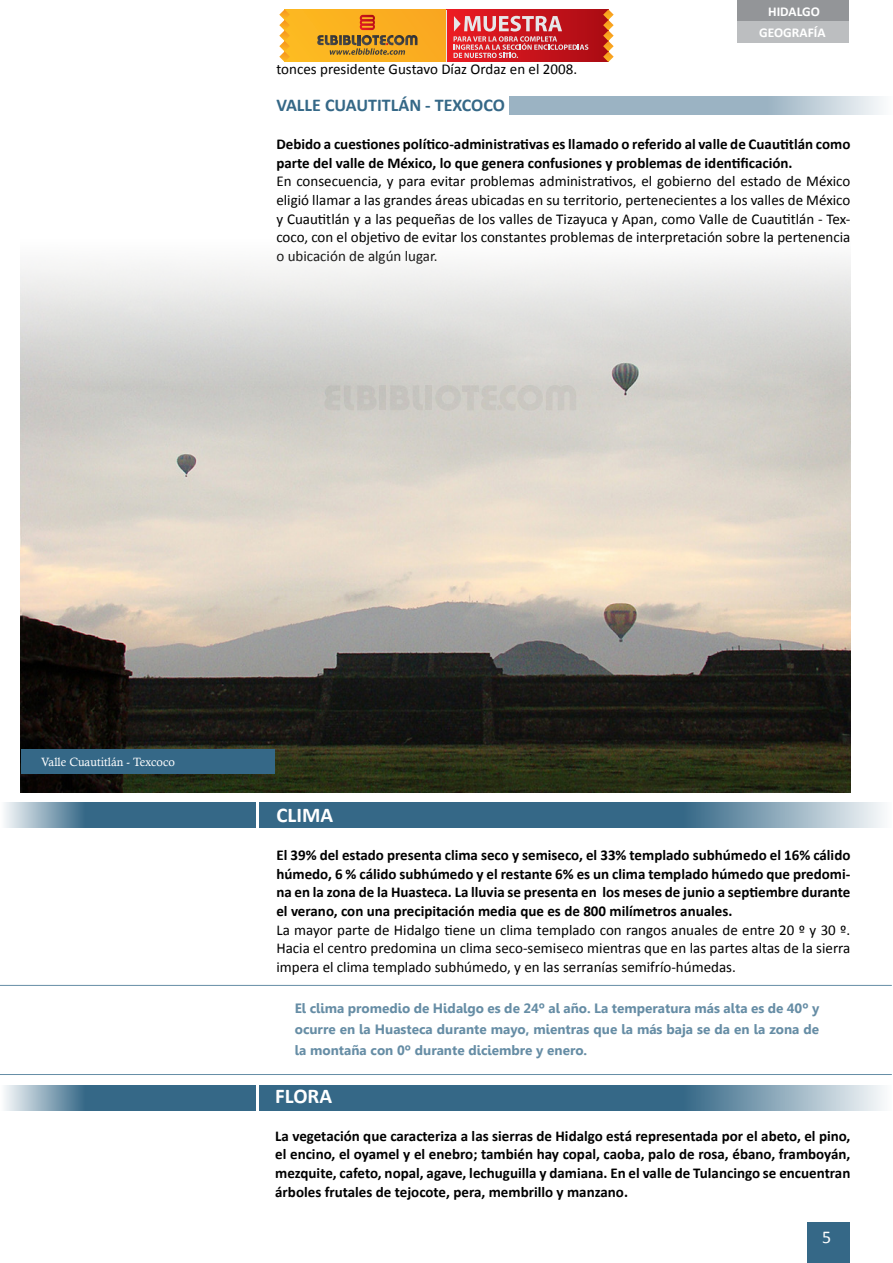
<style>
.page{position:relative;width:893px;height:1263px;background:#fff}
.page>*{position:absolute;margin:0;border:0;box-sizing:border-box;transform-origin:0 0}
.titulo{font:700 21px "Calibri";color:#fff}
.subitulo{font:700 18px "Calibri";color:#356887}
.t1{font:18px "Calibri";color:#fff}
.t2{font:700 15px/18.8px "Calibri";color:#000;text-align:justify}
.t3{font:15px/18.8px "Calibri";color:#000;text-align:justify}
.destacados{font:700 13.5px/21px "Gisha";color:#668da5;text-align:justify}
.t4{font:700 13.5px "Calibri";color:#fff}
.t5{font:12px "Calisto";color:#fff}
</style>
<div class="page">
<div style="left:807px;top:1222px;width:42px;height:41px;background:#356887"></div>
<div style="left:737px;top:0;width:112px;height:21px;background:#939598"></div>
<div style="left:737px;top:21px;width:112px;height:22px;background:#bcbec0"></div>
<svg style="left:260px;top:802px;width:623px;height:25px;background:#537e99"></svg>
<svg style="left:260px;top:1085px;width:623px;height:26px;background:#537e99"></svg>
<svg style="left:4px;top:802px;width:251px;height:25px;background:#547f99"></svg>
<svg style="left:4px;top:1085px;width:251px;height:26px;background:#547f99"></svg>
<img style="left:21px;top:259px;width:829px;height:533px">
<svg style="left:509px;top:96px;width:373px;height:18px;background:#a8bdcb"></svg>
<div style="left:21px;top:749px;width:254px;height:25px;background:#356887"></div>
<hr style="left:0;top:985px;width:892px;height:1px;background:#668da5">
<hr style="left:0;top:1074px;width:892px;height:1px;background:#668da5">
<svg style="left:322px;top:385px;width:57px;height:25px"></svg>
<div style="left:380px;top:385px;width:6px;height:25px;background:#c3c2bc"></div>
<svg style="left:390px;top:385px;width:33px;height:25px"></svg>
<div style="left:425px;top:385px;width:7px;height:25px;background:#c6c4be"></div>
<svg style="left:435px;top:385px;width:141px;height:26px;background:#cccac4"></svg>
<svg style="left:279px;top:9px;width:335px;height:53px;background:#dc7336"></svg>
<p class="t4" style="left:768px;top:3px;width:53px">HIDALGO</p>
<p class="t4" style="left:759px;top:24px;width:68px">GEOGRAFÍA</p>
<p class="t3" style="left:276px;top:59px;width:302px">tonces presidente Gustavo Díaz Ordaz en el 2008.</p>
<p class="subitulo" style="left:276px;top:94px;width:230px">VALLE CUAUTITLÁN - TEXCOCO</p>
<p class="t2" style="left:276px;top:134px;width:575px">Debido a cuestiones político-administrativas es llamado o referido al valle de Cuautitlán como parte del valle de México, lo que genera confusiones y problemas de identificación.</p>
<p class="t3" style="left:276px;top:171px;width:576px">En consecuencia, y para evitar problemas administrativos, el gobierno del estado de México eligió llamar a las grandes áreas ubicadas en su territorio, pertenecientes a los valles de México y Cuautitlán y a las pequeñas de los valles de Tizayuca y Apan, como Valle de Cuautitlán - Tex&shy;coco, con el objetivo de evitar los constantes problemas de interpretación sobre la pertenencia o ubicación de algún lugar.</p>
<p class="t5" style="left:41px;top:754px;width:135px">Valle Cuautitlán - Texcoco</p>
<p class="titulo" style="left:276px;top:802px;width:58px">CLIMA</p>
<p class="t2" style="left:276px;top:845px;width:576px">El 39% del estado presenta clima seco y semiseco, el 33% templado subhúmedo el 16% cálido húmedo, 6 % cálido subhúmedo y el restante 6% es un clima templado húmedo que predomi&shy;na en la zona de la Huasteca. La lluvia se presenta en los meses de junio a septiembre durante el verano, con una precipitación media que es de 800 milímetros anuales.</p>
<p class="t3" style="left:276px;top:920px;width:575px">La mayor parte de Hidalgo tiene un clima templado con rangos anuales de entre 20 º y 30 º.<br>Hacia el centro predomina un clima seco-semiseco mientras que en las partes altas de la sierra impera el clima templado subhúmedo, y en las serranías semifrío-húmedas.</p>
<p class="destacados" style="left:295px;top:998px;width:526px">El clima promedio de Hidalgo es de 24º al año. La temperatura más alta es de 40º y ocurre en la Huasteca durante mayo, mientras que la más baja se da en la zona de la montaña con 0º durante diciembre y enero.</p>
<p class="titulo" style="left:275px;top:1083px;width:58px">FLORA</p>
<p class="t2" style="left:275px;top:1125px;width:577px">La vegetación que caracteriza a las sierras de Hidalgo está representada por el abeto, el pino, el encino, el oyamel y el enebro; también hay copal, caoba, palo de rosa, ébano, framboyán, mezquite, cafeto, nopal, agave, lechuguilla y damiana. En el valle de Tulancingo se encuentran árboles frutales de tejocote, pera, membrillo y manzano.</p>
<p class="t1" style="left:822px;top:1226px;width:11px">5</p>
</div>
